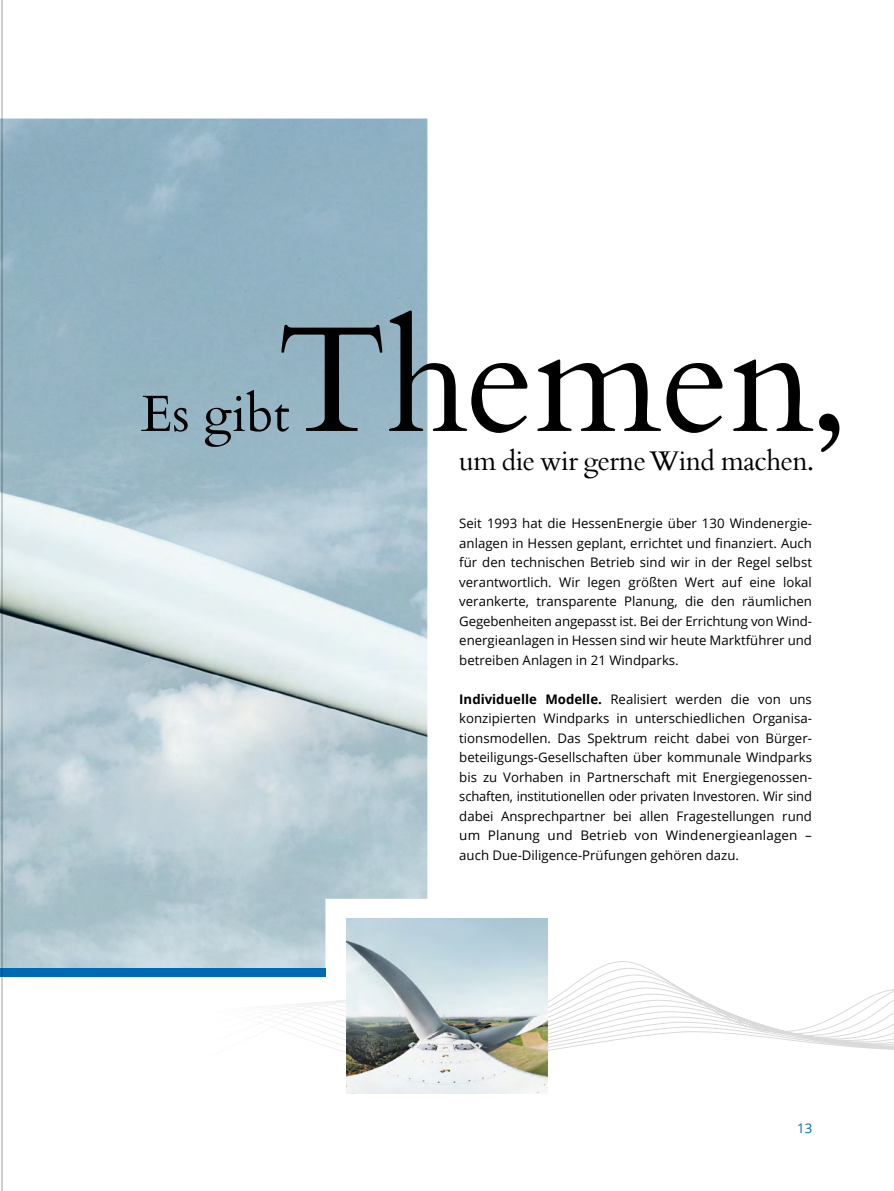
<style>
.page{position:relative;width:894px;height:1191px;background:#fff}
.page>*{position:absolute;margin:0;border:0;box-sizing:border-box;transform-origin:0 0}
.Einf__Abs{font:150px "Cardo";color:#000}
.Einf__Abs-2{font:51px "Cardo";color:#000}
.Einf__Abs-3{font:27px "Cardo";letter-spacing:-.02em;color:#000}
.t1{font:13.2px/19.5px "Open Sans";color:#000;text-align:justify}
.Einf__Abs-4{font:13.2px "Open Sans";color:#0069b4}
.s1{font-weight:700}
</style>
<div class="page">
<svg style="left:168px;top:918px;width:726px;height:146px"></svg>
<img style="left:0;top:118px;width:427px;height:858px">
<img style="left:346px;top:918px;width:201px;height:175px">
<div style="left:0;top:968px;width:325px;height:8px;background:#0069b4"></div>
<hr style="left:2px;top:0;width:1px;height:1191px;background:#000">
<p class="Einf__Abs" style="left:277px;top:285px;width:573px">Themen,</p>
<p class="Einf__Abs-2" style="left:141px;top:381px;width:150px">Es gibt</p>
<p class="Einf__Abs-3" style="left:459px;top:443px;width:356px">um die wir gerne Wind machen.</p>
<p class="t1" style="left:459px;top:513px;width:354px">Seit 1993 hat die HessenEnergie über 130 Windenergie&shy;anlagen in Hessen geplant, errichtet und finanziert. Auch für den technischen Betrieb sind wir in der Regel selbst verantwortlich. Wir legen größten Wert auf eine lokal verankerte, transparente Planung, die den räumlichen Gegebenheiten angepasst ist. Bei der Errichtung von Wind&shy;energieanlagen in Hessen sind wir heute Marktführer und betreiben Anlagen in 21 Windparks.</p>
<p class="t1" style="left:459px;top:689px;width:354px"><span class="s1">Individuelle Modelle.</span> Realisiert werden die von uns konzipierten Windparks in unterschiedlichen Organisa&shy;tionsmodellen. Das Spektrum reicht dabei von Bürger&shy;beteiligungs-Gesellschaften über kommunale Windparks bis zu Vorhaben in Partnerschaft mit Energiegenossen&shy;schaften, institutionellen oder privaten Investoren. Wir sind dabei Ansprechpartner bei allen Fragestellungen rund um Planung und Betrieb von Windenergieanlagen – auch Due-Diligence-Prüfungen gehören dazu.</p>
<p class="Einf__Abs-4" style="left:797px;top:1119px;width:17px">13</p>
</div>
